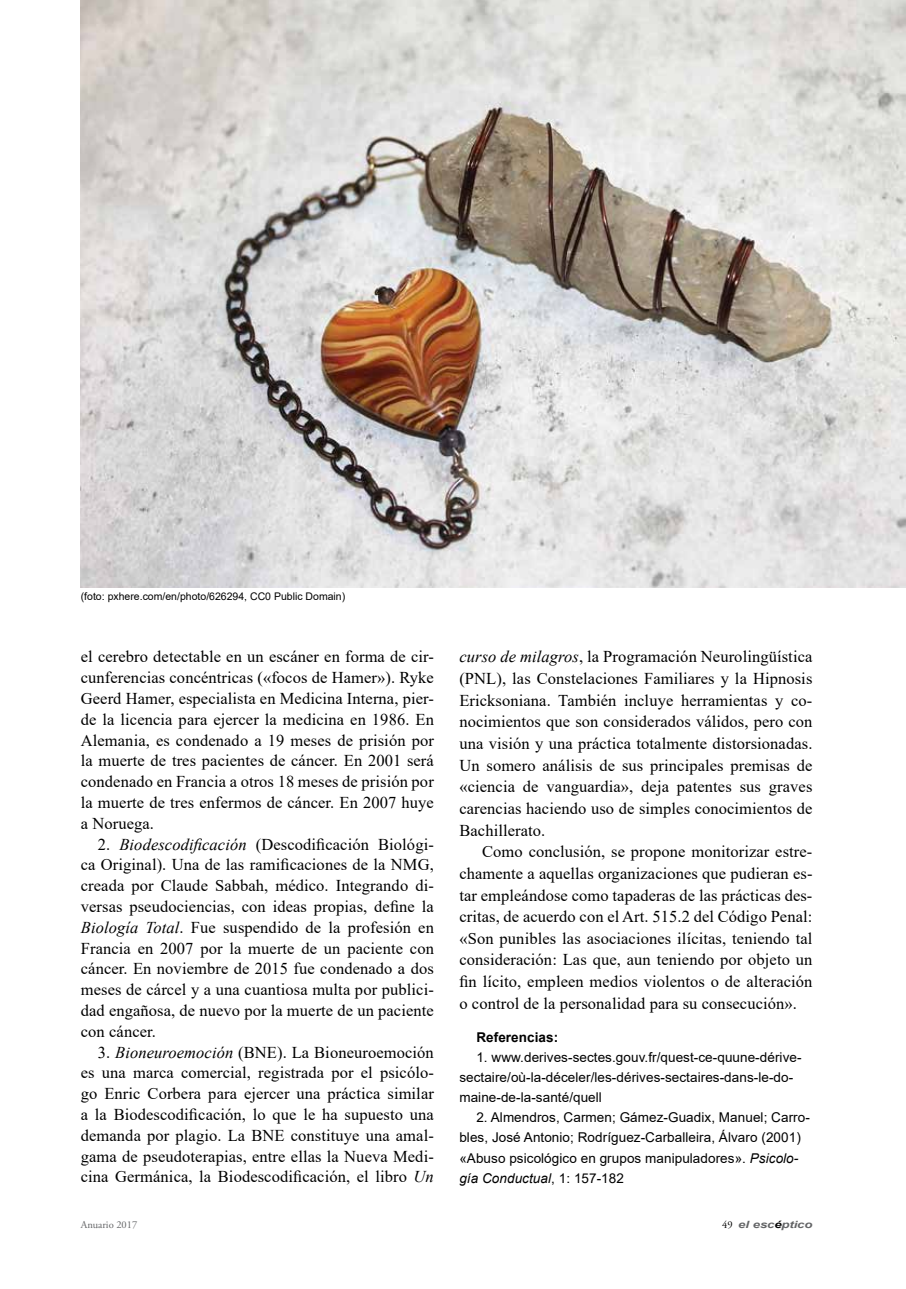
<style>
.page{position:relative;width:906px;height:1289px;background:#fff}
.page>*{position:absolute;margin:0;border:0;box-sizing:border-box;transform-origin:0 0}
.t1{font:16.5px/20.9px "Times New Roman";letter-spacing:.005em;color:#000;text-align:justify}
.t2{font:13.5px/20.1px "Arial";letter-spacing:.005em;color:#000}
.t3{font:700 13.5px "Arial";letter-spacing:.005em;color:#000}
.t4{font:10.5px "Arial";color:#000}
.t5{font:10.5px "Adobe Garamond Pro";color:#636466}
.t6{font:italic 700 10.05px "Arial";letter-spacing:-.01em;color:#636466;scale:1.32 1}
.s1{font-style:italic}
.s2{font-family:"Adobe Garamond Pro";font-weight:400;font-style:normal;font-size:10.5px;color:#000}
.s3{color:#000}
</style>
<div class="page">
<img style="left:81px;top:0;width:825px;height:587px">
<p class="t4" style="left:81px;top:589px;width:266px">(foto: pxhere.com/en/photo/626294, CC0 Public Domain)</p>
<p class="t1" style="left:81px;top:646px;width:355px">el cerebro detectable en un escáner en forma de cir&shy;cunferencias concéntricas («focos de Hamer»). Ryke Geerd Hamer, especialista en Medicina Interna, pier&shy;de la licencia para ejercer la medicina en 1986. En Alemania, es condenado a 19 meses de prisión por la muerte de tres pacientes de cáncer. En 2001 será condenado en Francia a otros 18 meses de prisión por la muerte de tres enfermos de cáncer. En 2007 huye a Noruega.</p>
<p class="t1" style="left:81px;top:833px;width:355px;text-indent:17px">2. <span class="s1">Biodescodificación</span> (Descodificación Biológi&shy;ca Original). Una de las ramificaciones de la NMG, creada por Claude Sabbah, médico. Integrando di&shy;versas pseudociencias, con ideas propias, define la <span class="s1">Biología Total</span>. Fue suspendido de la profesión en Francia en 2007 por la muerte de un paciente con cáncer. En noviembre de 2015 fue condenado a dos meses de cárcel y a una cuantiosa multa por publici&shy;dad engañosa, de nuevo por la muerte de un paciente con cáncer.</p>
<p class="t1" style="left:81px;top:1041px;width:355px;text-indent:17px">3. <span class="s1">Bioneuroemoción</span> (BNE). La Bioneuroemoción es una marca comercial, registrada por el psicólo&shy;go Enric Corbera para ejercer una práctica similar a la Biodescodificación, lo que le ha supuesto una demanda por plagio. La BNE constituye una amal&shy;gama de pseudoterapias, entre ellas la Nueva Medi&shy;cina Germánica, la Biodescodificación, el libro <span class="s1">Un</span></p>
<p class="t1" style="left:459px;top:645px;width:355px;line-height:21.6px"><span class="s1">curso de milagros</span>, la Programación Neurolingüística (PNL), las Constelaciones Familiares y la Hipnosis Ericksoniana. También incluye herramientas y co&shy;nocimientos que son considerados válidos, pero con una visión y una práctica totalmente distorsionadas.<br>Un somero análisis de sus principales premisas de «ciencia de vanguardia», deja patentes sus graves carencias haciendo uso de simples conocimientos de Bachillerato.</p>
<p class="t1" style="left:459px;top:840px;width:355px;line-height:21.6px;text-indent:23px">Como conclusión, se propone monitorizar estre&shy;chamente a aquellas organizaciones que pudieran es&shy;tar empleándose como tapaderas de las prácticas des&shy;critas, de acuerdo con el Art. 515.2 del Código Penal: «Son punibles las asociaciones ilícitas, teniendo tal consideración: Las que, aun teniendo por objeto un fin lícito, empleen medios violentos o de alteración o control de la personalidad para su consecución».</p>
<p class="t3" style="left:476px;top:1027px;width:83px">Referencias:</p>
<p class="t2" style="left:459px;top:1046px;width:344px;text-indent:17px">1. www.derives-sectes.gouv.fr/quest-ce-quune-dérive&shy;sectaire/où-la-déceler/les-dérives-sectaires-dans-le-do&shy;maine-de-la-santé/quell</p>
<p class="t2" style="left:459px;top:1107px;width:352px;text-indent:17px">2. Almendros, Carmen; Gámez-Guadix, Manuel; Carro&shy;bles, José Antonio; Rodríguez-Carballeira, Álvaro (2001) «Abuso psicológico en grupos manipuladores». <span class="s1">Psicolo&shy;gía Conductual</span>, 1: 157-182</p>
<p class="t5" style="left:81px;top:1217px;width:58px">Anuario 2017</p>
<p class="t6" style="left:722px;top:1217px;width:70px"><span class="s2">49</span> el esc<span class="s3">é</span>ptico</p>
</div>
